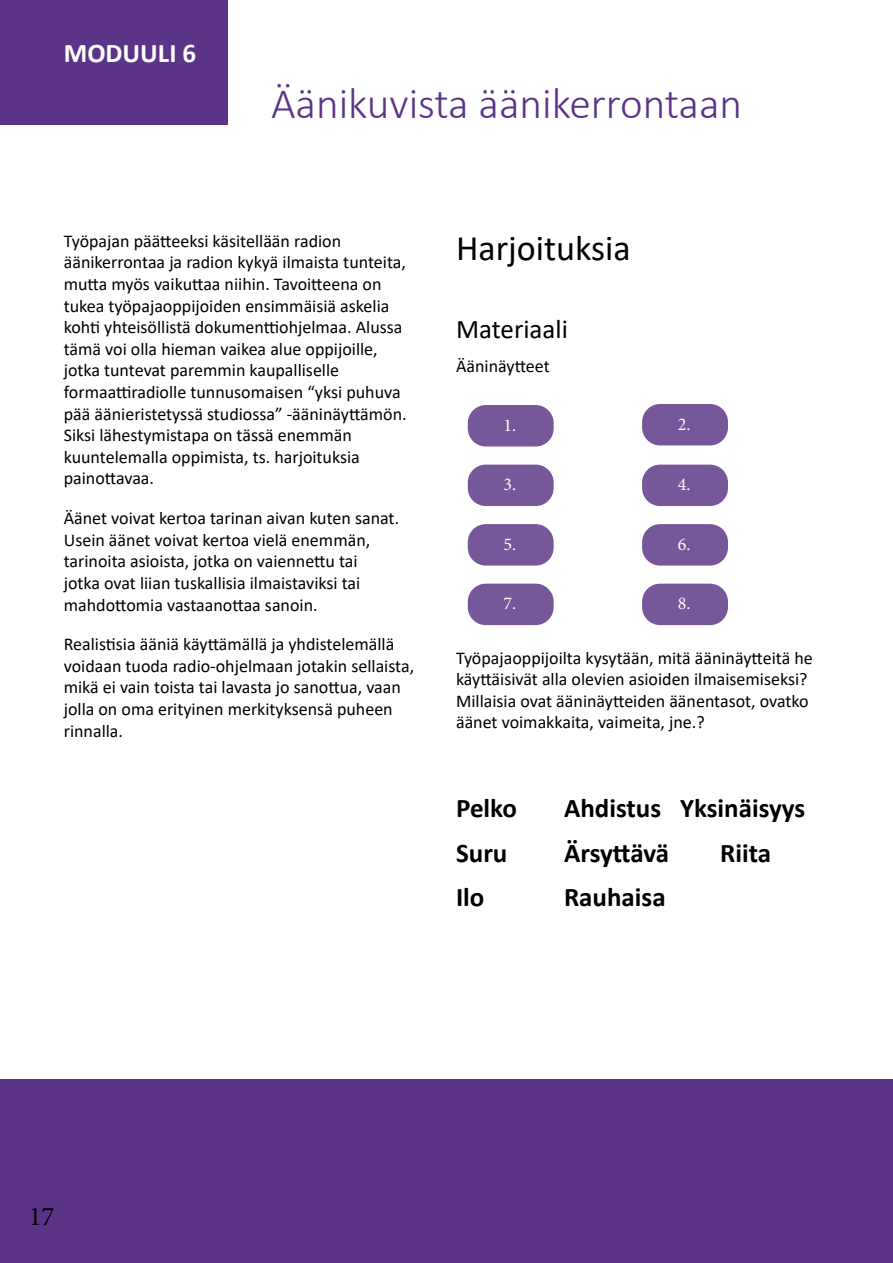
<style>
.page{position:relative;width:893px;height:1263px;background:#fff}
.page>*{position:absolute;margin:0;border:0;box-sizing:border-box;transform-origin:0 0}
.t1{font:300 43.5px "Calibri";color:#5b3488}
.t2{font:36px "Calibri";color:#000}
.t3{font:700 27px "Calibri";color:#000}
.t4{font:27px "Calibri";color:#000}
.t5{font:700 27px "Calibri";color:#fff}
.t6{font:27px "Minion Pro";color:#000}
.t7{font:18px/21.6px "Calibri";color:#000}
.t8{font:18px "Minion Pro";color:#fff}
</style>
<div class="page">
<div style="left:0;top:0;width:228px;height:124px;background:#5b3488"></div>
<div style="left:0;top:1079px;width:893px;height:184px;background:#5b3488"></div>
<div style="left:468px;top:405px;width:86px;height:41px;background:#76579a;border-radius:18px"></div>
<div style="left:642px;top:404px;width:86px;height:41px;background:#76579a;border-radius:18px"></div>
<div style="left:468px;top:465px;width:86px;height:41px;background:#76579a;border-radius:18px"></div>
<div style="left:642px;top:465px;width:86px;height:41px;background:#76579a;border-radius:18px"></div>
<div style="left:468px;top:524px;width:86px;height:42px;background:#76579a;border-radius:18px"></div>
<div style="left:642px;top:524px;width:86px;height:42px;background:#76579a;border-radius:18px"></div>
<div style="left:468px;top:584px;width:86px;height:41px;background:#76579a;border-radius:18px"></div>
<div style="left:642px;top:584px;width:86px;height:41px;background:#76579a;border-radius:18px"></div>
<h3 class="t5" style="left:64px;top:34px;width:134px">MODUULI 6</h3>
<h1 class="t1" style="left:271px;top:76px;width:473px">Äänikuvista äänikerrontaan</h1>
<p class="t7" style="left:64px;top:230px;width:344px">Työpajan päätteeksi käsitellään radion äänikerrontaa ja radion kykyä ilmaista tunteita, mutta myös vaikuttaa niihin. Tavoitteena on tukea työpajaoppijoiden ensimmäisiä askelia kohti yhteisöllistä dokumenttiohjelmaa. Alussa tämä voi olla hieman vaikea alue oppijoille, jotka tuntevat paremmin kaupalliselle formaattiradiolle tunnusomaisen “yksi puhuva pää äänieristetyssä studiossa” -ääninäyttämön.<br>Siksi lähestymistapa on tässä enemmän kuuntelemalla oppimista, ts. harjoituksia painottavaa.</p>
<p class="t7" style="left:64px;top:507px;width:337px">Äänet voivat kertoa tarinan aivan kuten sanat.<br>Usein äänet voivat kertoa vielä enemmän, tarinoita asioista, jotka on vaiennettu tai<br>jotka ovat liian tuskallisia ilmaistaviksi tai mahdottomia vastaanottaa sanoin.</p>
<p class="t7" style="left:64px;top:633px;width:352px">Realistisia ääniä käyttämällä ja yhdistelemällä voidaan tuoda radio-ohjelmaan jotakin sellaista, mikä ei vain toista tai lavasta jo sanottua, vaan jolla on oma erityinen merkityksensä puheen rinnalla.</p>
<h2 class="t2" style="left:456px;top:223px;width:176px">Harjoituksia</h2>
<h3 class="t4" style="left:456px;top:311px;width:113px">Materiaali</h3>
<p class="t7" style="left:456px;top:355px;width:95px">Ääninäytteet</p>
<p class="t8" style="left:503px;top:413px;width:14px">1.</p>
<p class="t8" style="left:678px;top:412px;width:14px">2.</p>
<p class="t8" style="left:503px;top:472px;width:14px">3.</p>
<p class="t8" style="left:678px;top:472px;width:14px">4.</p>
<p class="t8" style="left:503px;top:532px;width:14px">5.</p>
<p class="t8" style="left:678px;top:532px;width:14px">6.</p>
<p class="t8" style="left:503px;top:591px;width:14px">7.</p>
<p class="t8" style="left:678px;top:591px;width:14px">8.</p>
<p class="t7" style="left:456px;top:646px;width:358px">Työpajaoppijoilta kysytään, mitä ääninäytteitä he käyttäisivät alla olevien asioiden ilmaisemiseksi?<br>Millaisia ovat ääninäytteiden äänentasot, ovatko äänet voimakkaita, vaimeita, jne.?</p>
<h3 class="t3" style="left:456px;top:789px;width:62px">Pelko</h3>
<h3 class="t3" style="left:564px;top:789px;width:243px">Ahdistus Yksinäisyys</h3>
<h3 class="t3" style="left:456px;top:833px;width:53px">Suru</h3>
<h3 class="t3" style="left:564px;top:833px;width:107px">Ärsyttävä</h3>
<h3 class="t3" style="left:720px;top:833px;width:52px">Riita</h3>
<h3 class="t3" style="left:456px;top:878px;width:30px">Ilo</h3>
<h3 class="t3" style="left:564px;top:878px;width:103px">Rauhaisa</h3>
<h3 class="t6" style="left:29px;top:1198px;width:27px">17</h3>
</div>
